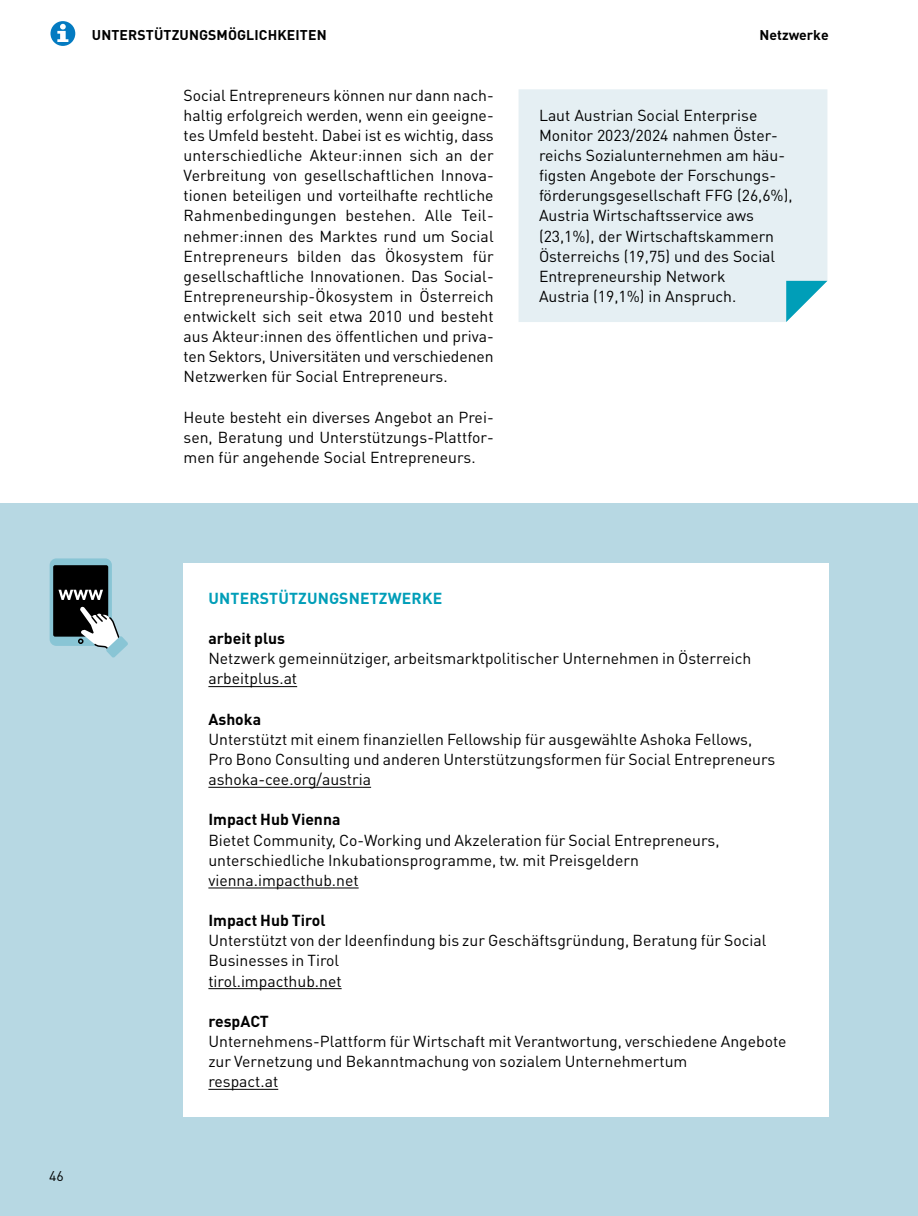
<style>
.page{position:relative;width:918px;height:1216px;background:#fff}
.page>*{position:absolute;margin:0;border:0;box-sizing:border-box;transform-origin:0 0}
.Copy_Din_9_pt{font:15.75px/20.1px "DIN Pro";color:#000;text-align:justify}
.t1{font:700 15.75px "DIN Pro";color:#000}
.t2{font:700 15.75px "DIN Pro";letter-spacing:.01em;color:#009eb8}
.t3{font:700 14px "DIN Pro";letter-spacing:.01em;color:#000}
.t4{font:14px "DIN Pro";color:#000}
</style>
<div class="page">
<div style="left:0;top:503px;width:918px;height:712px;background:#b7d8e3"></div>
<div style="left:184px;top:563px;width:644px;height:553px;background:#fff"></div>
<hr style="left:208px;top:686px;width:89px;height:1px;background:#000">
<hr style="left:208px;top:786px;width:163px;height:1px;background:#000">
<hr style="left:208px;top:887px;width:151px;height:1px;background:#000">
<hr style="left:208px;top:988px;width:134px;height:1px;background:#000">
<hr style="left:208px;top:1088px;width:70px;height:1px;background:#000">
<div style="left:518px;top:89px;width:309px;height:233px;background:#e5eff3"></div>
<svg style="left:786px;top:281px;width:41px;height:41px"></svg>
<svg style="left:50px;top:558px;width:78px;height:99px"></svg>
<div style="left:50px;top:21px;width:25px;height:25px;background:#047bc1;border-radius:50%"></div>
<svg style="left:57px;top:24px;width:11px;height:18px"></svg>
<p class="t3" style="left:92px;top:25px;width:236px">UNTERSTÜTZUNGSMÖGLICHKEITEN</p>
<p class="t3" style="left:759px;top:25px;width:71px">Netzwerke</p>
<p class="Copy_Din_9_pt" style="left:184px;top:84px;width:312px">Social Entrepreneurs können nur dann nach&shy;haltig erfolgreich werden, wenn ein geeigne&shy;tes Umfeld besteht. Dabei ist es wichtig, dass unterschiedliche Akteur:innen sich an der Verbreitung von gesellschaftlichen Innova&shy;tionen beteiligen und vorteilhafte rechtliche Rahmenbedingungen bestehen. Alle Teil&shy;nehmer:innen des Marktes rund um Social Entrepreneurs bilden das Ökosystem für gesellschaftliche Innovationen. Das Social-Entrepreneurship-Ökosystem in Österreich entwickelt sich seit etwa 2010 und besteht aus Akteur:innen des öffentlichen und priva&shy;ten Sektors, Universitäten und verschiedenen Netzwerken für Social Entrepreneurs.</p>
<p class="Copy_Din_9_pt" style="left:184px;top:406px;width:312px">Heute besteht ein diverses Angebot an Prei&shy;sen, Beratung und Unterstützungs-Plattfor&shy;men für angehende Social Entrepreneurs.</p>
<p class="Copy_Din_9_pt" style="left:539px;top:104px;width:255px;text-align:left">Laut Austrian Social Enterprise Monitor 2023/2024 nahmen Öster&shy;reichs Sozialunternehmen am häu&shy;figsten Angebote der Forschungs&shy;förderungsgesellschaft FFG (26,6%), Austria Wirtschaftsservice aws (23,1%), der Wirtschaftskammern Österreichs (19,75) und des Social Entrepreneurship Network<br>Austria (19,1%) in Anspruch.</p>
<p class="t4" style="left:49px;top:1166px;width:16px">46</p>
<p class="t2" style="left:208px;top:587px;width:235px">UNTERSTÜTZUNGSNETZWERKE</p>
<p class="t1" style="left:208px;top:627px;width:78px">arbeit plus</p>
<p class="Copy_Din_9_pt" style="left:208px;top:648px;width:544px">Netzwerk gemeinnütziger, arbeitsmarktpolitischer Unternehmen in Österreich</p>
<p class="Copy_Din_9_pt" style="left:208px;top:668px;width:90px">arbeitplus.at</p>
<p class="t1" style="left:208px;top:708px;width:54px">Ashoka</p>
<p class="Copy_Din_9_pt" style="left:208px;top:728px;width:545px">Unterstützt mit einem finanziellen Fellowship für ausgewählte Ashoka Fellows,</p>
<p class="Copy_Din_9_pt" style="left:208px;top:748px;width:568px">Pro Bono Consulting und anderen Unterstützungsformen für Social Entrepreneurs</p>
<p class="Copy_Din_9_pt" style="left:208px;top:768px;width:164px">ashoka-cee.org/austria</p>
<p class="t1" style="left:208px;top:809px;width:134px">Impact Hub Vienna</p>
<p class="Copy_Din_9_pt" style="left:208px;top:829px;width:513px">Bietet Community, Co-Working und Akzeleration für Social Entrepreneurs,</p>
<p class="Copy_Din_9_pt" style="left:208px;top:849px;width:432px">unterschiedliche Inkubationsprogramme, tw. mit Preisgeldern</p>
<p class="Copy_Din_9_pt" style="left:208px;top:869px;width:152px">vienna.impacthub.net</p>
<p class="t1" style="left:208px;top:909px;width:119px">Impact Hub Tirol</p>
<p class="Copy_Din_9_pt" style="left:208px;top:929px;width:560px">Unterstützt von der Ideenfindung bis zur Geschäftsgründung, Beratung für Social</p>
<p class="Copy_Din_9_pt" style="left:208px;top:949px;width:132px">Businesses in Tirol</p>
<p class="Copy_Din_9_pt" style="left:208px;top:970px;width:135px">tirol.impacthub.net</p>
<p class="t1" style="left:208px;top:1010px;width:62px">respACT</p>
<p class="Copy_Din_9_pt" style="left:208px;top:1030px;width:579px">Unternehmens-Plattform für Wirtschaft mit Verantwortung, verschiedene Angebote</p>
<p class="Copy_Din_9_pt" style="left:208px;top:1050px;width:480px">zur Vernetzung und Bekanntmachung von sozialem Unternehmertum</p>
<p class="Copy_Din_9_pt" style="left:208px;top:1070px;width:71px">respact.at</p>
</div>
